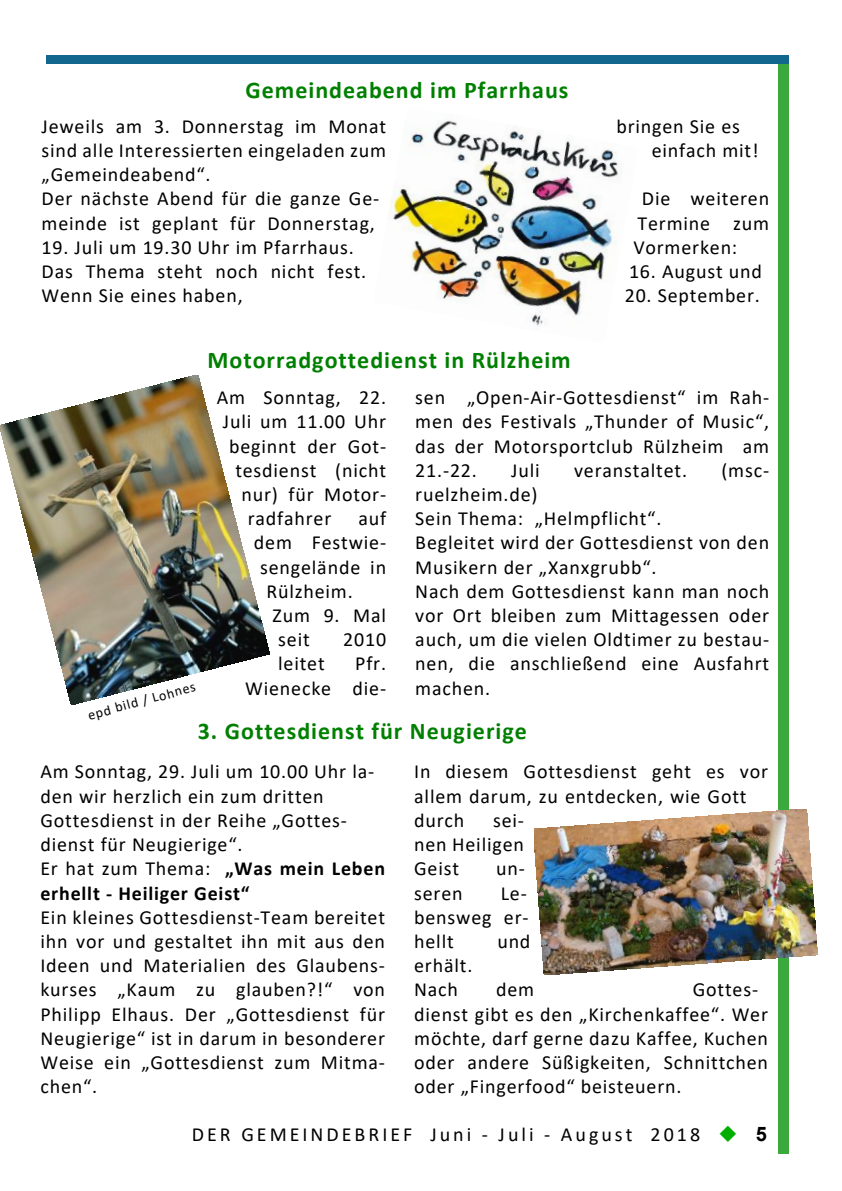
<style>
.page{position:relative;width:842px;height:1191px;background:#fff}
.page>*{position:absolute;margin:0;border:0;box-sizing:border-box;transform-origin:0 0}
.t1{font:700 24px "Calibri";letter-spacing:.04em;color:#008000}
.t2{font:20px/24.2px "Calibri";letter-spacing:.04em;color:#000}
.t3{font:20px "Calibri";letter-spacing:.15em;color:#000}
.t4{font:700 20px "Arial";color:#000}
.t5{font:14px "Calibri";color:#000}
.s1{font-weight:700}
</style>
<div class="page">
<div style="left:778px;top:63px;width:10px;height:1090px;background:#3ba93e"></div>
<div style="left:46px;top:55px;width:743px;height:9px;background:#12678f"></div>
<img style="left:389px;top:120px;width:231px;height:206px">
<img style="left:0;top:375px;width:269px;height:329px">
<img style="left:534px;top:809px;width:283px;height:165px">
<p class="t1" style="left:245px;top:80px;width:324px">Gemeindeabend im Pfarrhaus</p>
<p class="t2" style="left:42px;top:116px;width:346px">Jeweils am 3. Donnerstag im Monat sind alle Interessierten eingeladen zum „Gemeindeabend“.<br>Der nächste Abend für die ganze Ge&shy;meinde ist geplant für Donnerstag,</p>
<p class="t2" style="left:42px;top:237px;width:326px">19. Juli um 19.30 Uhr im Pfarrhaus.<br>Das Thema steht noch nicht fest.<br>Wenn Sie eines haben,</p>
<p class="t2" style="left:652px;top:116px;width:108px;text-indent:-35px">bringen Sie es einfach mit!</p>
<p class="t2" style="left:633px;top:188px;width:137px;text-align:justify;text-indent:9px">Die weiteren Termine zum Vormerken:</p>
<p class="t2" style="left:629px;top:261px;width:134px">16. August und</p>
<p class="t2" style="left:625px;top:285px;width:137px">20. September.</p>
<p class="t1" style="left:207px;top:350px;width:365px">Motorradgottedienst in Rülzheim</p>
<p class="t2" style="left:217px;top:387px;width:171px">Am Sonntag, 22.</p>
<p class="t2" style="left:223px;top:411px;width:165px">Juli um 11.00 Uhr</p>
<p class="t2" style="left:229px;top:435px;width:159px">beginnt der Got-</p>
<p class="t2" style="left:235px;top:459px;width:152px">tesdienst (nicht</p>
<p class="t2" style="left:242px;top:484px;width:146px">nur) für Motor-</p>
<p class="t2" style="left:248px;top:508px;width:85px">radfahrer</p>
<p class="t2" style="left:358px;top:508px;width:29px">auf</p>
<p class="t2" style="left:254px;top:532px;width:134px">dem Festwie-</p>
<p class="t2" style="left:260px;top:556px;width:127px">sengelände in</p>
<p class="t2" style="left:266px;top:580px;width:88px">Rülzheim.</p>
<p class="t2" style="left:273px;top:605px;width:115px">Zum 9. Mal</p>
<p class="t2" style="left:278px;top:629px;width:33px">seit</p>
<p class="t2" style="left:343px;top:629px;width:44px">2010</p>
<p class="t2" style="left:278px;top:653px;width:48px">leitet</p>
<p class="t2" style="left:415px;top:387px;width:355px;text-align:justify">sen „Open-Air-Gottesdienst“ im Rah&shy;men des Festivals „Thunder of Music“, das der Motorsportclub Rülzheim am 21.-22.</p>
<p class="t2" style="left:511px;top:459px;width:30px">Juli</p>
<p class="t2" style="left:574px;top:459px;width:114px">veranstaltet.</p>
<p class="t2" style="left:721px;top:459px;width:49px">(msc-</p>
<p class="t2" style="left:415px;top:484px;width:355px">ruelzheim.de)<br>Sein Thema: „Helmpflicht“.<br>Begleitet wird der Gottesdienst von den<br>Musikern der „Xanxgrubb“.<br>Nach dem Gottesdienst kann man noch vor Ort bleiben zum Mittagessen oder auch, um die vielen Oldtimer zu bestau&shy;nen, die anschließend eine Ausfahrt machen.</p>
<p class="t1" style="left:198px;top:721px;width:331px">3. Gottesdienst für Neugierige</p>
<p class="t2" style="left:40px;top:761px;width:346px">Am Sonntag, 29. Juli um 10.00 Uhr la&shy;den wir herzlich ein zum dritten<br>Gottesdienst in der Reihe „Gottes&shy;dienst für Neugierige“.<br>Er hat zum Thema: <span class="s1">„Was mein Leben erhellt - Heiliger Geist“</span></p>
<p class="t2" style="left:40px;top:906px;width:346px;text-align:justify">Ein kleines Gottesdienst-Team bereitet ihn vor und gestaltet ihn mit aus den Ideen und Materialien des Glaubens&shy;kurses „Kaum zu glauben?!“ von Philipp Elhaus. Der „Gottesdienst für Neugierige“ ist in darum in besonderer Weise ein „Gottesdienst zum Mitma&shy;chen“.</p>
<p class="t2" style="left:245px;top:653px;width:142px;text-align:right">Pfr.<br>Wienecke die-</p>
<p class="t5" style="left:87px;top:709px;width:113px;rotate:-15deg">epd bild / Lohnes</p>
<p class="t2" style="left:414px;top:761px;width:355px">In diesem Gottesdienst geht es vor allem darum, zu entdecken, wie Gott durch</p>
<p class="t2" style="left:414px;top:810px;width:111px;text-align:justify;text-indent:79px">sei&shy;nen Heiligen Geist</p>
<p class="t2" style="left:496px;top:858px;width:30px">un-</p>
<p class="t2" style="left:414px;top:882px;width:116px;text-align:justify;text-indent:86px">Le&shy;bensweg er&shy;hellt</p>
<p class="t2" style="left:414px;top:882px;width:50px">seren</p>
<p class="t2" style="left:497px;top:931px;width:35px">und</p>
<p class="t2" style="left:414px;top:955px;width:60px">erhält.<br>Nach</p>
<p class="t2" style="left:496px;top:979px;width:40px">dem</p>
<p class="t2" style="left:414px;top:979px;width:355px;text-indent:279px">Gottes&shy;dienst gibt es den „Kirchenkaffee“. Wer möchte, darf gerne dazu Kaffee, Kuchen oder andere Süßigkeiten, Schnittchen oder „Fingerfood“ beisteuern.</p>
<p class="t3" style="left:192px;top:1125px;width:510px">DER GEMEINDEBRIEF Juni - Juli - August 2018</p>
<p class="t4" style="left:756px;top:1126px;width:13px">5</p>
</div>
